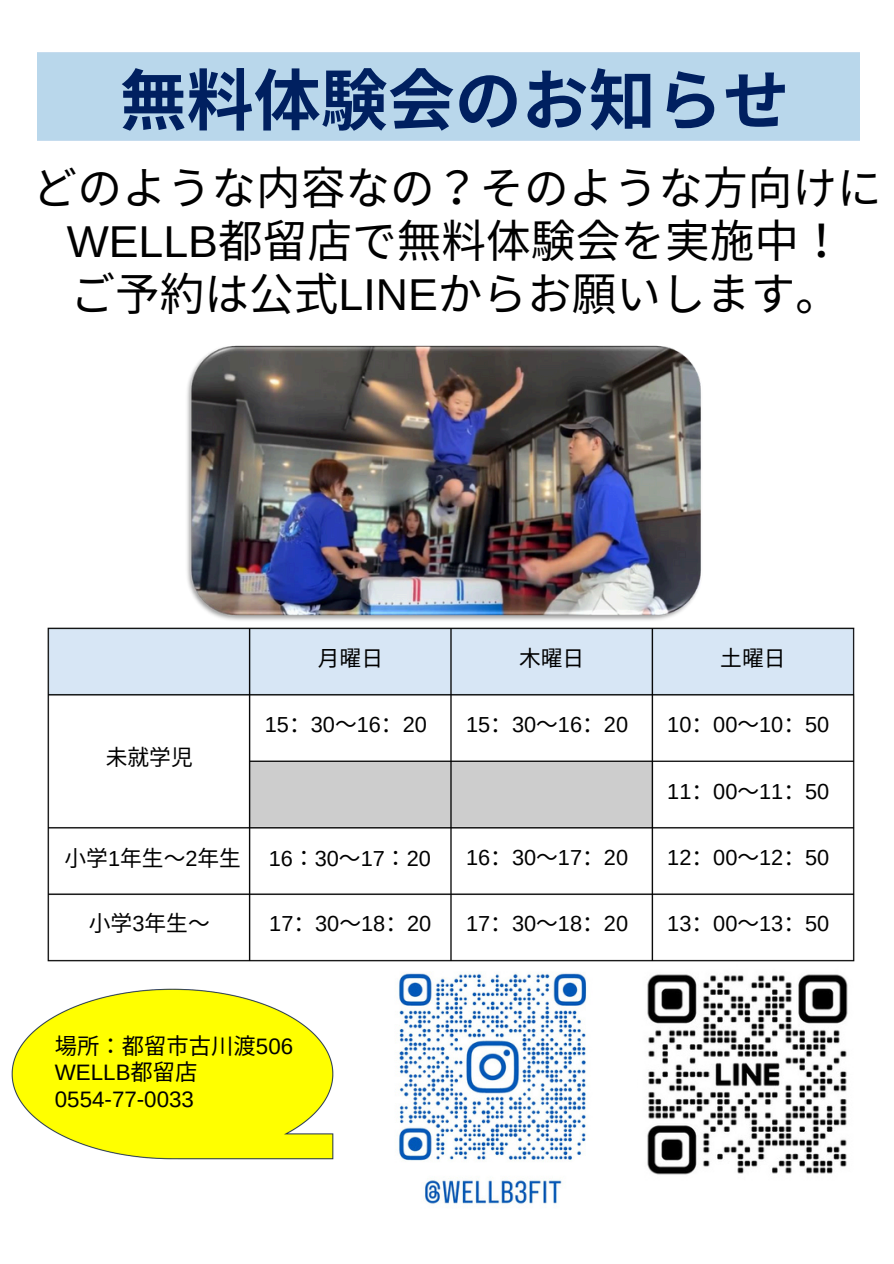
<style>
.page{position:relative;width:894px;height:1264px;background:#fff}
.page>*{position:absolute;margin:0;border:0;box-sizing:border-box;transform-origin:0 0}
.t1{font:700 66.9px "Noto Sans CJ Ksc";color:#002060}
.t2{font:44.7px/52.9px "Noto Sans CJ Ksc";color:#000}
.t3{font:22.35px/26.5px "Arimo";color:#000}
.t4{font:21.75px "Arimo";color:#000}
.t5{font:21.75px "Noto Sans CJ Ksc";color:#000}
.s1{font-family:"Arimo"}
.s2{font-family:"Noto Sans CJ Ksc"}
</style>
<div class="page">
<img style="left:647px;top:974px;width:201px;height:201px">
<img style="left:187px;top:345px;width:514px;height:275px">
<img style="left:398px;top:973px;width:189px;height:231px">
<img style="left:11px;top:988px;width:323px;height:172px">
<img style="left:47px;top:627px;width:808px;height:335px">
<h1 class="t1" style="left:120px;top:47px;width:671px">無料体験会のお知らせ</h1>
<p class="t2" style="left:67px;top:159px;width:816px;text-indent:-34px">どのような内容なの？そのような方向けに<br><span class="s1">WELLB</span>都留店で無料体験会を実施中！<br>ご予約は公式<span class="s1">LINE</span>からお願いします。</p>
<p class="t5" style="left:318px;top:640px;width:59px">月曜日</p>
<p class="t5" style="left:519px;top:640px;width:59px">木曜日</p>
<p class="t4" style="left:265px;top:712px;width:163px">15<span class="s2">：</span>30<span class="s2">～</span>16<span class="s2">：</span>20</p>
<p class="t4" style="left:466px;top:712px;width:163px">15<span class="s2">：</span>30<span class="s2">～</span>16<span class="s2">：</span>20</p>
<h2 class="t5" style="left:106px;top:739px;width:88px">未就学児</h2>
<p class="t5" style="left:65px;top:840px;width:175px">小学<span class="s1">1</span>年生～<span class="s1">2</span>年生</p>
<p class="t4" style="left:269px;top:846px;width:163px">16<span class="s2">：</span> 30<span class="s2">～</span>17<span class="s2">：</span> 20</p>
<p class="t4" style="left:466px;top:845px;width:163px">16<span class="s2">：</span>30<span class="s2">～</span>17<span class="s2">：</span>20</p>
<p class="t5" style="left:89px;top:906px;width:120px">小学<span class="s1">3</span>年生～</p>
<p class="t4" style="left:269px;top:911px;width:163px">17<span class="s2">：</span>30<span class="s2">～</span>18<span class="s2">：</span>20</p>
<p class="t4" style="left:466px;top:911px;width:163px">17<span class="s2">：</span>30<span class="s2">～</span>18<span class="s2">：</span>20</p>
<p class="t3" style="left:55px;top:1032px;width:240px"><span class="s2">場所： 都留市古川渡</span>506<br>WELLB<span class="s2">都留店<br></span>0554-77-0033</p>
<p class="t5" style="left:720px;top:640px;width:59px">土曜日</p>
<p class="t4" style="left:667px;top:712px;width:163px">10<span class="s2">：</span>00<span class="s2">～</span>10<span class="s2">：</span>50</p>
<p class="t4" style="left:667px;top:779px;width:163px">11<span class="s2">：</span>00<span class="s2">～</span>11<span class="s2">：</span>50</p>
<p class="t4" style="left:667px;top:845px;width:163px">12<span class="s2">：</span>00<span class="s2">～</span>12<span class="s2">：</span>50</p>
<p class="t4" style="left:667px;top:911px;width:163px">13<span class="s2">：</span>00<span class="s2">～</span>13<span class="s2">：</span>50</p>
</div>
